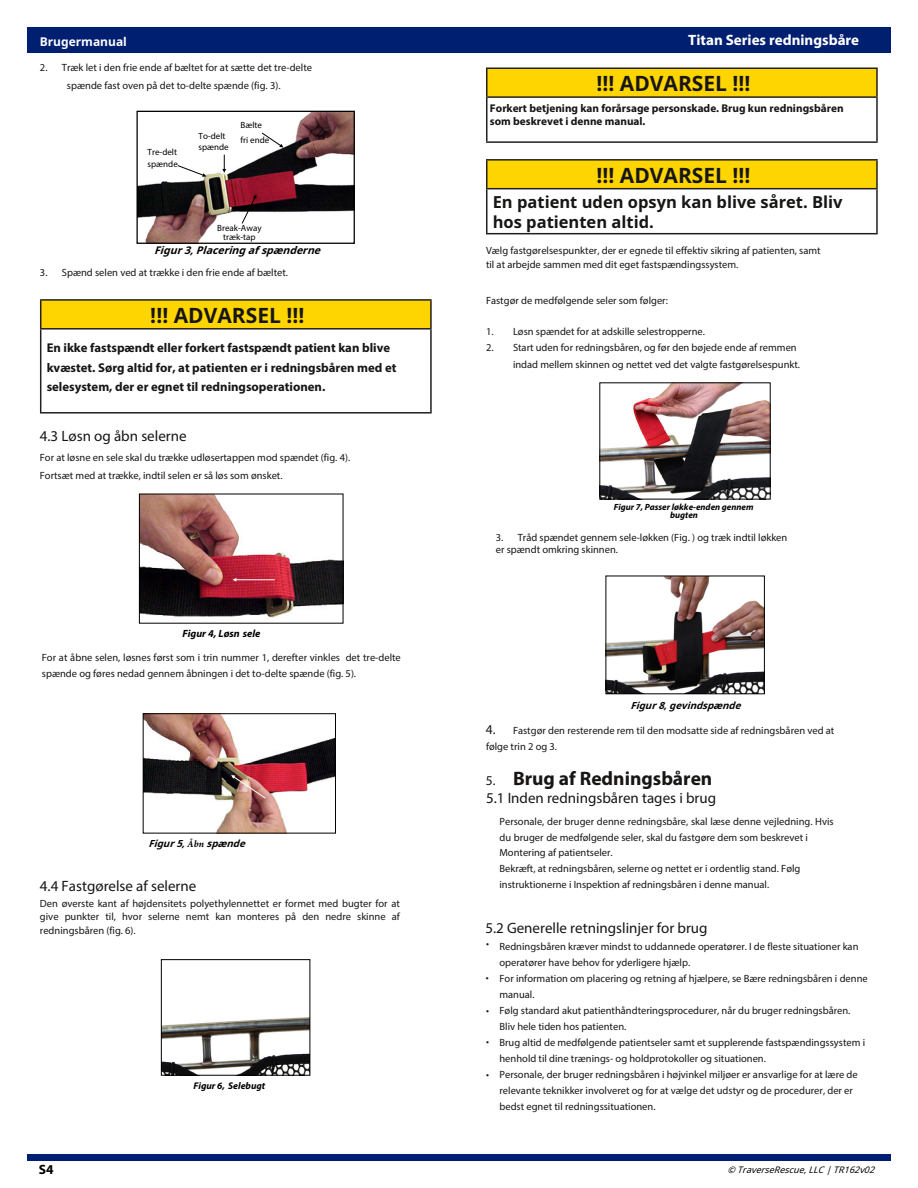
<style>
.page{position:relative;width:918px;height:1188px;background:#fff}
.page>*{position:absolute;margin:0;border:0;box-sizing:border-box;transform-origin:0 0}
.t1{font:700 21px "Noto Sans";color:#171615}
.t2{font:700 19.5px "Myriad Pro";color:#171615}
.t3{font:700 16.5px/19.5px "Noto Sans";color:#171615}
.t4{font:15px "Myriad Pro";color:#171615}
.t5{font:700 15px "Myriad Pro";color:#fff}
.t6{font:700 13.5px "Myriad Pro";color:#020000}
.t7{font:700 12.75px/19.5px "Myriad Pro";color:#171615}
.t8{font:700 12px "Noto Sans";color:#fff}
.t9{font:700 11.25px "Myriad Pro";color:#171615}
.t10{font:10.5px/15.9px "Myriad Pro";color:#171615}
.t11{font:italic 700 10.5px "Noto Sans";color:#000}
.t12{font:italic 700 10.5px "Myriad Pro";color:#000}
.t13{font:italic 700 9.75px "Noto Sans";color:#000}
.t14{font:italic 700 9.75px "Myriad Pro";color:#000}
.t15{font:9px/11.2px "Myriad Pro";color:#000}
.t16{font:italic 700 9px/8.1px "Myriad Pro";color:#000;text-align:center}
.t17{font:italic 9px "Noto Sans";color:#020000}
.s1{font-family:"Minion Pro"}
.s2{font-size:13.5px}
.s3{font-weight:400;font-size:13.5px}
</style>
<div class="page">
<div style="left:27px;top:28px;width:864px;height:25px;background:#001f70"></div>
<div style="left:27px;top:1155px;width:864px;height:6px;background:#001f70"></div>
<img style="left:138px;top:113px;width:215px;height:129px">
<div style="left:136px;top:111px;width:219px;height:133px;border:1px solid #000"></div>
<svg style="left:261px;top:132px;width:22px;height:16px"></svg>
<svg style="left:222px;top:155px;width:4px;height:18px"></svg>
<svg style="left:177px;top:164px;width:29px;height:13px"></svg>
<svg style="left:241px;top:195px;width:15px;height:30px"></svg>
<div style="left:41px;top:300px;width:390px;height:29px;background:#ffd500"></div>
<hr style="left:40px;top:299px;width:392px;height:2px;background:#231f20">
<svg style="left:40px;top:301px;width:1px;height:27px"></svg>
<hr style="left:430px;top:301px;width:2px;height:27px;background:#231f20">
<hr style="left:40px;top:328px;width:392px;height:2px;background:#231f20">
<hr style="left:40px;top:330px;width:1px;height:82px;background:#231f20">
<hr style="left:430px;top:330px;width:2px;height:82px;background:#231f20">
<hr style="left:40px;top:412px;width:392px;height:2px;background:#231f20">
<img style="left:141px;top:496px;width:201px;height:122px">
<div style="left:139px;top:494px;width:205px;height:130px;border:1px solid #000"></div>
<hr style="left:236px;top:579px;width:39px;height:1px;background:#fff">
<svg style="left:233px;top:578px;width:3px;height:4px"></svg>
<img style="left:145px;top:715px;width:189px;height:117px">
<div style="left:143px;top:713px;width:193px;height:121px;border:1px solid #000"></div>
<svg style="left:231px;top:775px;width:35px;height:24px"></svg>
<img style="left:163px;top:1017px;width:145px;height:57px">
<div style="left:161px;top:959px;width:149px;height:117px;border:1px solid #000"></div>
<div style="left:487px;top:68px;width:390px;height:29px;background:#ffd500"></div>
<hr style="left:486px;top:68px;width:392px;height:1px;background:#231f20">
<hr style="left:486px;top:69px;width:2px;height:27px;background:#231f20">
<hr style="left:876px;top:69px;width:2px;height:27px;background:#231f20">
<hr style="left:486px;top:96px;width:392px;height:2px;background:#231f20">
<hr style="left:486px;top:98px;width:2px;height:43px;background:#231f20">
<hr style="left:876px;top:98px;width:2px;height:43px;background:#231f20">
<hr style="left:486px;top:141px;width:392px;height:2px;background:#231f20">
<div style="left:487px;top:160px;width:390px;height:29px;background:#ffd500"></div>
<hr style="left:486px;top:159px;width:392px;height:2px;background:#231f20">
<hr style="left:486px;top:161px;width:2px;height:27px;background:#231f20">
<hr style="left:876px;top:161px;width:2px;height:27px;background:#231f20">
<hr style="left:486px;top:188px;width:392px;height:1px;background:#231f20">
<hr style="left:486px;top:189px;width:2px;height:44px;background:#231f20">
<hr style="left:876px;top:189px;width:2px;height:44px;background:#231f20">
<hr style="left:486px;top:233px;width:392px;height:1px;background:#231f20">
<img style="left:601px;top:384px;width:168px;height:114px">
<div style="left:599px;top:382px;width:172px;height:118px;border:1px solid #000"></div>
<img style="left:607px;top:578px;width:156px;height:114px">
<div style="left:605px;top:576px;width:160px;height:118px;border:1px solid #000"></div>
<p class="t8" style="left:40px;top:33px;width:89px">Brugermanual</p>
<h3 class="t5" style="left:688px;top:30px;width:172px">Titan Series redningsbåre</h3>
<p class="t10" style="left:40px;top:58px;width:274px;line-height:17.9px;text-align:center">2. Træk let i den frie ende af bæltet for at sætte det tre-delte spænde fast oven på det to-delte spænde (fig. 3).</p>
<h1 class="t1" style="left:596px;top:69px;width:156px">!!! ADVARSEL !!!</h1>
<p class="t9" style="left:490px;top:101px;width:355px">Forkert betjening kan forårsage personskade. Brug kun redningsbåren</p>
<p class="t15" style="left:241px;top:119px;width:23px">Bælte</p>
<p class="t9" style="left:490px;top:114px;width:157px">som beskrevet i denne manual.</p>
<p class="t15" style="left:241px;top:135px;width:30px">fri ende</p>
<p class="t15" style="left:199px;top:130px;width:32px">To-delt spænde</p>
<p class="t15" style="left:148px;top:146px;width:32px;line-height:12.1px">Tre-delt spænde</p>
<h1 class="t1" style="left:596px;top:160px;width:156px">!!! ADVARSEL !!!</h1>
<h3 class="t3" style="left:493px;top:192px;width:351px">En patient uden opsyn kan blive såret. Bliv hos patienten altid.</h3>
<p class="t15" style="left:217px;top:223px;width:46px;line-height:9px;text-align:center">Break-Away træk-tap</p>
<p class="t11" style="left:154px;top:242px;width:172px">Figur3,Placeringafspænderne</p>
<p class="t10" style="left:40px;top:265px;width:250px">3. Spænd selen ved at trække i den frie ende af bæltet.</p>
<h1 class="t1" style="left:150px;top:300px;width:156px">!!! ADVARSEL !!!</h1>
<p class="t10" style="left:486px;top:243px;width:336px;line-height:14.2px">Vælg fastgørelsespunkter, der er egnede til effektiv sikring af patienten, samt til at arbejde sammen med dit eget fastspændingssystem.</p>
<p class="t10" style="left:486px;top:292px;width:183px">Fastgør de medfølgende seler som følger:</p>
<p class="t7" style="left:47px;top:338px;width:351px">En ikke fastspændt eller forkert fastspændt patient kan blive kvæstet. Sørg altid for, at patienten er i redningsbåren med et selesystem, der er egnet til redningsoperationen.</p>
<h3 class="t4" style="left:40px;top:426px;width:148px">4.3 Løsn og åbn selerne</h3>
<p class="t10" style="left:40px;top:447px;width:312px;line-height:18.9px">For at løsne en sele skal du trække udløsertappen mod spændet (fig. 4).<br>Fortsæt med at trække, indtil selen er så løs som ønsket.</p>
<p class="t12" style="left:182px;top:627px;width:80px">Figur 4, Løsn sele</p>
<p class="t10" style="left:42px;top:649px;width:361px">For at åbne selen, løsnes først som i trin nummer 1, derefter vinkles det tre-delte spænde og føres nedad gennem åbningen i det to-delte spænde (fig. 5).</p>
<p class="t13" style="left:148px;top:836px;width:102px">Figur5,<span class="s1">Å b n</span> spænde</p>
<p class="t10" style="left:486px;top:324px;width:9px">1.<br>2.</p>
<p class="t10" style="left:513px;top:323px;width:285px">Løsn spændet for at adskille selestropperne.<br>Start uden for redningsbåren, og før den bøjede ende af remmen</p>
<p class="t10" style="left:513px;top:357px;width:289px">indad mellem skinnen og nettet ved det valgte fastgørelsespunkt.</p>
<p class="t16" style="left:614px;top:503px;width:141px">Figur 7, Passer løkke-enden gennem bugten</p>
<p class="t10" style="left:496px;top:531px;width:293px;line-height:12.6px">3. Tråd spændet gennem sele-løkken (Fig. ) og træk indtil løkken er spændt omkring skinnen.</p>
<p class="t13" style="left:630px;top:699px;width:116px">Figur8,gevindspænde</p>
<p class="t10" style="left:486px;top:722px;width:350px"><span class="s2">4.</span> Fastgør den resterende rem til den modsatte side af redningsbåren ved at følge trin 2 og 3.</p>
<h2 class="t2" style="left:486px;top:765px;width:228px"><span class="s3">5.</span> Brug af Redningsbåren</h2>
<h3 class="t4" style="left:486px;top:789px;width:232px">5.1 Inden redningsbåren tages i brug</h3>
<p class="t10" style="left:499px;top:813px;width:336px">Personale, der bruger denne redningsbåre, skal læse denne vejledning. Hvis du bruger de medfølgende seler, skal du fastgøre dem som beskrevet i Montering af patientseler.<br>Bekræft, at redningsbåren, selerne og nettet er i ordentlig stand. Følg</p>
<h3 class="t4" style="left:40px;top:877px;width:158px">4.4 Fastgørelse af selerne</h3>
<p class="t10" style="left:500px;top:876px;width:271px">instruktionerne i Inspektion af redningsbåren i denne manual.</p>
<p class="t10" style="left:40px;top:897px;width:361px;line-height:13px;text-align:justify">Den øverste kant af højdensitets polyethylennettet er formet med bugter for at give punkter til, hvor selerne nemt kan monteres på den nedre skinne af redningsbåren (fig. 6).</p>
<h3 class="t4" style="left:485px;top:918px;width:224px">5.2 Generelle retningslinjer for brug</h3>
<p class="t10" style="left:486px;top:935px;width:4px">•</p>
<p class="t10" style="left:486px;top:970px;width:4px">•</p>
<p class="t10" style="left:486px;top:1002px;width:4px">•</p>
<p class="t10" style="left:499px;top:938px;width:370px">Redningsbåren kræver mindst to uddannede operatører. I de fleste situationer kan operatører have behov for yderligere hjælp.<br>For information om placering og retning af hjælpere, se Bære redningsbåren i denne manual.<br>Følg standard akut patienthåndteringsprocedurer, når du bruger redningsbåren.<br>Bliv hele tiden hos patienten.<br>Brug altid de medfølgende patientseler samt et supplerende fastspændingssystem i henhold til dine trænings- og holdprotokoller og situationen.<br>Personale, der bruger redningsbåren i højvinkel miljøer er ansvarlige for at lære de relevante teknikker involveret og for at vælge det udstyr og de procedurer, der er bedst egnet til redningssituationen.</p>
<p class="t10" style="left:486px;top:1033px;width:4px">•</p>
<p class="t10" style="left:486px;top:1066px;width:4px">•</p>
<p class="t14" style="left:193px;top:1079px;width:73px">Figur 6, Selebugt</p>
<p class="t6" style="left:39px;top:1161px;width:16px">S4</p>
<p class="t17" style="left:727px;top:1163px;width:152px">© TraverseRescue,LLC|TR162v02</p>
</div>
